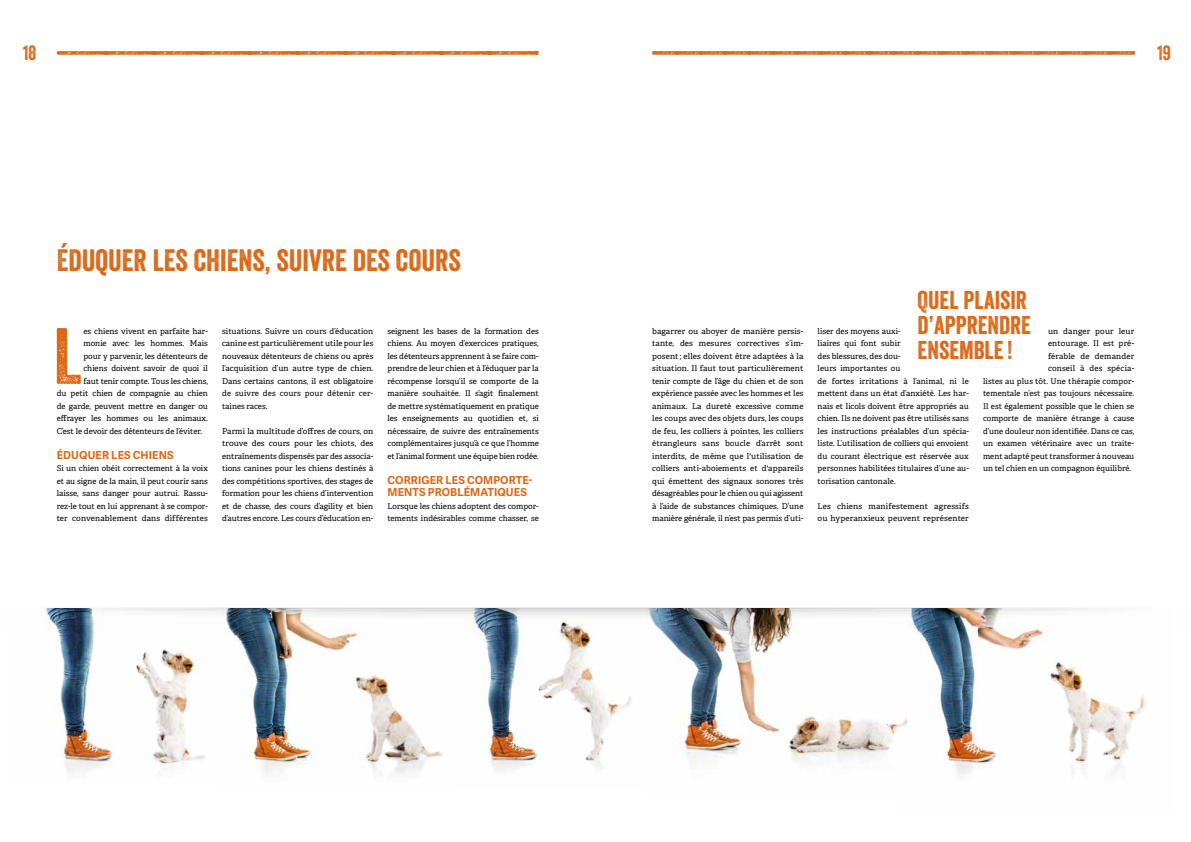
<style>
.page{position:relative;width:1191px;height:842px;background:#fff}
.page>*{position:absolute;margin:0;border:0;box-sizing:border-box;transform-origin:0 0}
.t1{font:77.1px "Veneer";color:#da6918}
.t2{font:30px "Veneer";color:#da6918}
.t3{font:25px/25px "Veneer";color:#da6918}
.t4{font:20px "Veneer";color:#da6918}
.t5{font:700 11px/12.5px "Adelle Sans";letter-spacing:.01em;color:#da6918}
.t6{font:8px/12.5px "Adelle Basic";color:#000;text-align:justify}
.t7{font:8px/12.5px "Adelle Basic";letter-spacing:.02em;color:#000}
</style>
<div class="page">
<svg style="left:57px;top:51px;width:482px;height:4px"></svg>
<svg style="left:652px;top:51px;width:483px;height:4px"></svg>
<img style="left:539px;top:632px;width:93px;height:137px">
<img style="left:906px;top:632px;width:240px;height:143px">
<img style="left:662px;top:632px;width:244px;height:129px">
<img style="left:232px;top:632px;width:211px;height:142px">
<img style="left:136px;top:648px;width:70px;height:118px">
<img style="left:57px;top:632px;width:58px;height:141px">
<img style="left:479px;top:632px;width:59px;height:139px">
<img style="left:45px;top:607px;width:1045px;height:25px">
<h3 class="t4" style="left:23px;top:41px;width:15px">18</h3>
<h3 class="t4" style="left:1157px;top:41px;width:15px">19</h3>
<h2 class="t2" style="left:57px;top:242px;width:405px">ÉDUQUER LES CHIENS, SUIVRE DES COURS</h2>
<h1 class="t1" style="left:53px;top:309px;width:30px">L</h1>
<p class="t6" style="left:83px;top:325px;width:126px">es chiens vivent en parfaite har-</p>
<p class="t6" style="left:83px;top:337px;width:126px">monie avec les hommes. Mais</p>
<p class="t6" style="left:83px;top:350px;width:126px">pour y parvenir, les détenteurs de</p>
<p class="t6" style="left:83px;top:362px;width:126px">chiens doivent savoir de quoi il</p>
<p class="t6" style="left:83px;top:375px;width:126px">faut tenir compte. Tous les chiens,</p>
<p class="t6" style="left:57px;top:387px;width:153px">du petit chien de compagnie au chien</p>
<p class="t6" style="left:57px;top:400px;width:153px">de garde, peuvent mettre en danger ou</p>
<p class="t6" style="left:57px;top:412px;width:153px">effrayer les hommes ou les animaux.</p>
<p class="t6" style="left:57px;top:425px;width:147px">C’est le devoir des détenteurs de l’éviter.</p>
<h3 class="t5" style="left:57px;top:448px;width:118px">ÉDUQUER LES CHIENS</h3>
<p class="t6" style="left:57px;top:462px;width:153px">Si un chien obéit correctement à la voix et au signe de la main, il peut courir sans laisse, sans danger pour autrui. Rassu&shy;rez-le tout en lui apprenant à se compor&shy;ter convenablement dans différentes</p>
<p class="t6" style="left:222px;top:325px;width:153px">situations. Suivre un cours d’éducation canine est particulièrement utile pour les nouveaux détenteurs de chiens ou après l’acquisition d’un autre type de chien.<br>Dans certains cantons, il est obligatoire de suivre des cours pour détenir cer&shy;taines races.</p>
<p class="t6" style="left:222px;top:425px;width:153px">Parmi la multitude d’offres de cours, on trouve des cours pour les chiots, des entraînements dispensés par des associa&shy;tions canines pour les chiens destinés à des compétitions sportives, des stages de formation pour les chiens d’intervention et de chasse, des cours d’agility et bien d’autres encore. Les cours d’éducation en-</p>
<p class="t6" style="left:387px;top:325px;width:153px">seignent les bases de la formation des chiens. Au moyen d’exercices pratiques, les détenteurs apprennent à se faire com&shy;prendre de leur chien et à l’éduquer par la récompense lorsqu’il se comporte de la manière souhaitée. Il s’agit finalement de mettre systématiquement en pratique les enseignements au quotidien et, si nécessaire, de suivre des entraînements complémentaires jusqu’à ce que l’homme et l’animal forment une équipe bien rodée.</p>
<h3 class="t5" style="left:387px;top:473px;width:146px">CORRIGER LES COMPORTE-<br>MENTS PROBLÉMATIQUES</h3>
<p class="t6" style="left:387px;top:500px;width:153px">Lorsque les chiens adoptent des compor&shy;tements indésirables comme chasser, se</p>
<h3 class="t3" style="left:917px;top:287px;width:115px">QUEL PLAISIR<br>D’APPRENDRE<br>ENSEMBLE!</h3>
<p class="t6" style="left:652px;top:325px;width:153px">bagarrer ou aboyer de manière persis&shy;tante, des mesures correctives s’im&shy;posent ; elles doivent être adaptées à la situation. Il faut tout particulièrement tenir compte de l’âge du chien et de son expérience passée avec les hommes et les animaux. La dureté excessive comme les coups avec des objets durs, les coups de feu, les colliers à pointes, les colliers étrangleurs sans boucle d’arrêt sont interdits, de même que l'utilisation de colliers anti-aboiements et d'appareils qui émettent des signaux sonores très désagréables pour le chien ou qui agissent à l’aide de substances chimiques. D’une manière générale, il n’est pas permis d’uti-</p>
<p class="t6" style="left:817px;top:325px;width:153px;text-align:left">liser des moyens auxi-<br>liaires qui font subir<br>des blessures, des dou-<br>leurs importantes ou<br>de fortes irritations à l’animal, ni le mettent dans un état d’anxiété. Les har&shy;nais et licols doivent être appropriés au chien. Ils ne doivent pas être utilisés sans les instructions préalables d’un spécia&shy;liste. L’utilisation de colliers qui envoient du courant électrique est réservée aux personnes habilitées titulaires d’une au&shy;torisation cantonale.</p>
<p class="t7" style="left:1048px;top:325px;width:88px">un danger pour leur</p>
<p class="t7" style="left:1048px;top:337px;width:88px">entourage. Il est pré-</p>
<p class="t7" style="left:1048px;top:350px;width:88px">férable de demander</p>
<p class="t7" style="left:1048px;top:362px;width:88px">conseil à des spécia-</p>
<p class="t7" style="left:983px;top:375px;width:153px">listes au plus tôt. Une thérapie compor-</p>
<p class="t6" style="left:983px;top:387px;width:153px">tementale n’est pas toujours nécessaire.</p>
<p class="t6" style="left:983px;top:400px;width:153px">Il est également possible que le chien se</p>
<p class="t6" style="left:983px;top:412px;width:153px">comporte de manière étrange à cause</p>
<p class="t6" style="left:983px;top:425px;width:153px">d’une douleur non identifiée. Dans ce cas,</p>
<p class="t6" style="left:983px;top:437px;width:153px">un examen vétérinaire avec un traite-</p>
<p class="t6" style="left:983px;top:450px;width:153px">ment adapté peut transformer à nouveau</p>
<p class="t6" style="left:983px;top:462px;width:150px">un tel chien en un compagnon équilibré.</p>
<p class="t7" style="left:817px;top:500px;width:153px">Les chiens manifestement agressifs ou hyperanxieux peuvent représenter</p>
</div>
